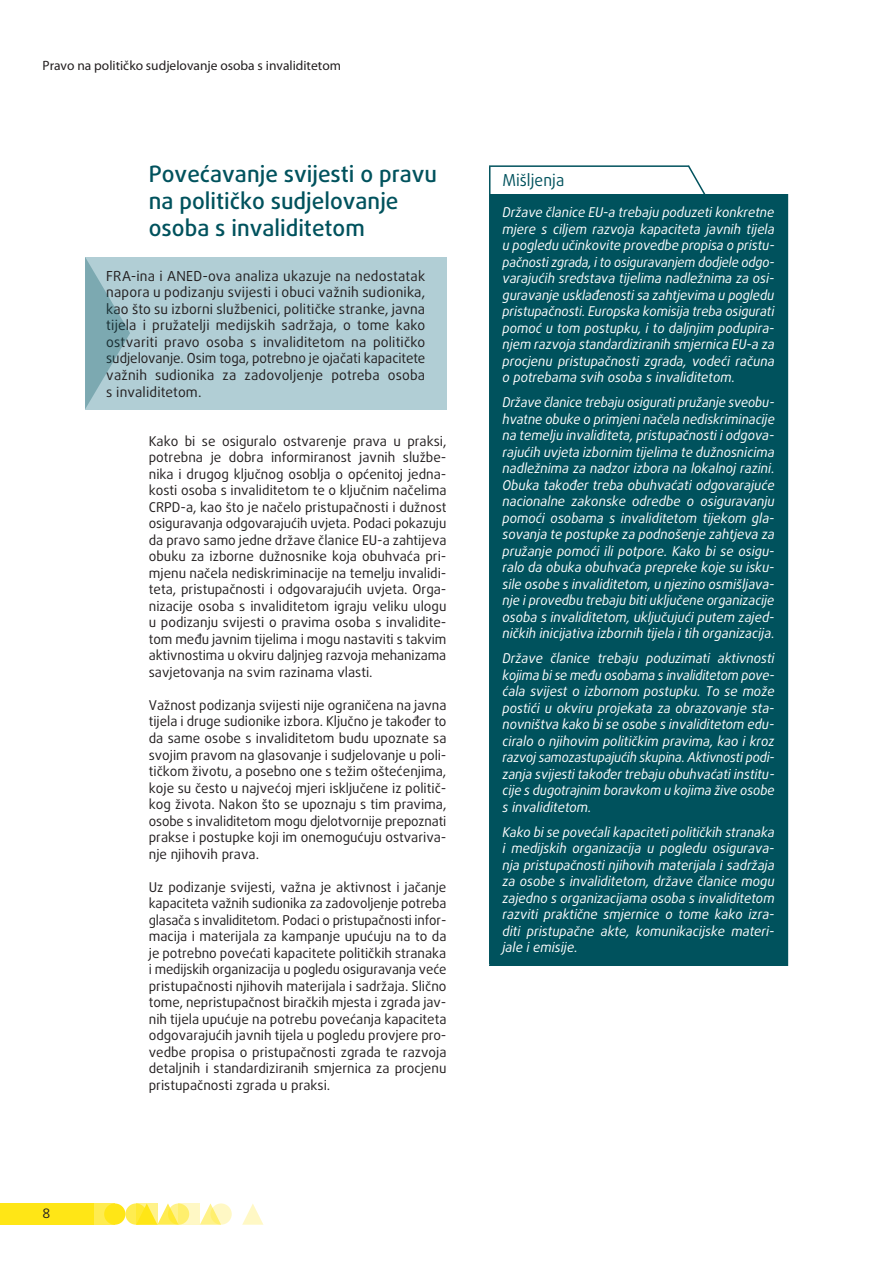
<style>
.page{position:relative;width:893px;height:1263px;background:#fff}
.page>*{position:absolute;margin:0;border:0;box-sizing:border-box;transform-origin:0 0}
.titles_h2{font:500 22.5px/27px "Daxline Pro";color:#00525d}
.opinios_title{font:16.5px "Daxline Pro";color:#00525d;scale:.95 1}
.triangle_text{font:13.8px/16.5px "Daxline Pro";letter-spacing:.01em;color:#231f20;text-align:justify}
.text_body{font:13.5px/16.5px "Daxline Pro";color:#231f20;text-align:justify}
.opinions_body{font:italic 13.5px/16.5px "Daxline Pro";color:#fff;text-align:justify}
.opinions_body-2{font:italic 13.5px/16.5px "Daxline Pro";color:#fff;text-align:justify;scale:.95 1}
.opinions_body-3{font:italic 13.5px/16.5px "Daxline Pro";color:#fff;text-align:justify;scale:.96 1}
.t1{font:13.5px "Myriad Pro";color:#231f20}
</style>
<div class="page">
<svg style="left:125px;top:1203px;width:22px;height:22px"></svg>
<div style="left:94px;top:1203px;width:21px;height:22px;background:#ffec50"></div>
<div style="left:0;top:1203px;width:94px;height:22px;background:#ffe616"></div>
<svg style="left:200px;top:1203px;width:18px;height:22px"></svg>
<svg style="left:242px;top:1204px;width:21px;height:21px"></svg>
<div style="left:104px;top:1203px;width:21px;height:22px;background:#ffe616;border-radius:50%"></div>
<svg style="left:157px;top:1203px;width:18px;height:22px"></svg>
<svg style="left:168px;top:1203px;width:21px;height:22px"></svg>
<svg style="left:210px;top:1203px;width:22px;height:22px"></svg>
<svg style="left:136px;top:1203px;width:21px;height:22px"></svg>
<svg style="left:179px;top:1203px;width:21px;height:22px"></svg>
<div style="left:85px;top:257px;width:361px;height:152px;background:#b1ced5"></div>
<div style="left:490px;top:194px;width:297px;height:771px;background:#00525d"></div>
<hr style="left:489px;top:165px;width:200px;height:2px;background:#00525d">
<svg style="left:489px;top:167px;width:1px;height:27px"></svg>
<hr style="left:489px;top:194px;width:1px;height:770px;background:#00525d">
<hr style="left:787px;top:194px;width:1px;height:770px;background:#00525d">
<hr style="left:489px;top:964px;width:200px;height:2px;background:#00525d">
<hr style="left:689px;top:964px;width:99px;height:2px;background:#00525d">
<svg style="left:85px;top:257px;width:45px;height:152px"></svg>
<svg style="left:687px;top:165px;width:19px;height:29px"></svg>
<p class="t1" style="left:43px;top:58px;width:300px">Pravo na političko sudjelovanje osoba s invaliditetom</p>
<p class="text_body" style="left:43px;top:1205px;width:9px">8</p>
<p class="titles_h2" style="left:149px;top:160px;width:290px">Povećavanje svijesti o pravu na političko sudjelovanje osoba s invaliditetom</p>
<p class="triangle_text" style="left:106px;top:267px;width:320px">FRA‑ina i ANED‑ova analiza ukazuje na nedostatak napora u podizanju svijesti i obuci važnih sudionika, kao što su izborni službenici, političke stranke, javna tijela i pružatelji medijskih sadržaja, o tome kako ostvariti pravo osoba s invaliditetom na političko sudjelovanje. Osim toga, potrebno je ojačati kapacitete važnih sudionika za zadovoljenje potreba osoba s invaliditetom.</p>
<p class="text_body" style="left:149px;top:433px;width:299px">Kako bi se osiguralo ostvarenje prava u praksi, potrebna je dobra informiranost javnih službe‑ nika i drugog ključnog osoblja o općenitoj jedna‑ kosti osoba s invaliditetom te o ključnim načelima CRPD‑a, kao što je načelo pristupačnosti i dužnost osiguravanja odgovarajućih uvjeta. Podaci pokazuju da pravo samo jedne države članice EU‑a zahtijeva obuku za izborne dužnosnike koja obuhvaća pri‑ mjenu načela nediskriminacije na temelju invalidi‑ teta, pristupačnosti i odgovarajućih uvjeta. Orga‑ nizacije osoba s invaliditetom igraju veliku ulogu u podizanju svijesti o pravima osoba s invalidite‑ tom među javnim tijelima i mogu nastaviti s takvim aktivnostima u okviru daljnjeg razvoja mehanizama savjetovanja na svim razinama vlasti.</p>
<p class="text_body" style="left:149px;top:697px;width:299px">Važnost podizanja svijesti nije ograničena na javna tijela i druge sudionike izbora. Ključno je također to da same osobe s invaliditetom budu upoznate sa svojim pravom na glasovanje i sudjelovanje u poli‑ tičkom životu, a posebno one s težim oštećenjima, koje su često u najvećoj mjeri isključene iz politič‑ kog života. Nakon što se upoznaju s tim pravima, osobe s invaliditetom mogu djelotvornije prepoznati prakse i postupke koji im onemogućuju ostvariva‑ nje njihovih prava.</p>
<p class="text_body" style="left:149px;top:878px;width:299px">Uz podizanje svijesti, važna je aktivnost i jačanje kapaciteta važnih sudionika za zadovoljenje potreba glasača s invaliditetom. Podaci o pristupačnosti infor‑ macija i materijala za kampanje upućuju na to da je potrebno povećati kapacitete političkih stranaka i medijskih organizacija u pogledu osiguravanja veće pristupačnosti njihovih materijala i sadržaja. Slično tome, nepristupačnost biračkih mjesta i zgrada jav‑ nih tijela upućuje na potrebu povećanja kapaciteta odgovarajućih javnih tijela u pogledu provjere pro‑ vedbe propisa o pristupačnosti zgrada te razvoja detaljnih i standardiziranih smjernica za procjenu pristupačnosti zgrada u praksi.</p>
<p class="opinios_title" style="left:502px;top:169px;width:67px">Mišljenja</p>
<p class="opinions_body" style="left:502px;top:204px;width:274px">Države članice EU‑a trebaju poduzeti konkretne mjere s ciljem razvoja kapaciteta javnih tijela u pogledu učinkovite provedbe propisa o pristu‑ pačnosti zgrada, i to osiguravanjem dodjele odgo‑ varajućih sredstava tijelima nadležnima za osi‑ guravanje usklađenosti sa zahtjevima u pogledu pristupačnosti. Europska komisija treba osigurati pomoć u tom postupku, i to daljnjim podupira‑ njem razvoja standardiziranih smjernica EU‑a za procjenu pristupačnosti zgrada, vodeći računa o potrebama svih osoba s invaliditetom.</p>
<p class="opinions_body-2" style="left:502px;top:394px;width:288px">Države članice trebaju osigurati pružanje sveobu‑ hvatne obuke o primjeni načela nediskriminacije na temelju invaliditeta, pristupačnosti i odgova‑ rajućih uvjeta izbornim tijelima te dužnosnicima nadležnima za nadzor izbora na lokalnoj razini.<br>Obuka također treba obuhvaćati odgovarajuće nacionalne zakonske odredbe o osiguravanju pomoći osobama s invaliditetom tijekom gla‑ sovanja te postupke za podnošenje zahtjeva za pružanje pomoći ili potpore. Kako bi se osigu‑ ralo da obuka obuhvaća prepreke koje su isku‑ sile osobe s invaliditetom, u njezino osmišljava‑ nje i provedbu trebaju biti uključene organizacije osoba s invaliditetom, uključujući putem zajed‑ ničkih inicijativa izbornih tijela i tih organizacija.</p>
<p class="opinions_body" style="left:502px;top:650px;width:274px">Države članice trebaju poduzimati aktivnosti kojima bi se među osobama s invaliditetom pove‑ ćala svijest o izbornom postupku. To se može postići u okviru projekata za obrazovanje sta‑ novništva kako bi se osobe s invaliditetom edu‑ ciralo o njihovim političkim pravima, kao i kroz razvoj samozastupajućih skupina. Aktivnosti podi‑ zanja svijesti također trebaju obuhvaćati institu‑ cije s dugotrajnim boravkom u kojima žive osobe s invaliditetom.</p>
<p class="opinions_body-3" style="left:502px;top:824px;width:285px">Kako bi se povećali kapaciteti političkih stranaka i medijskih organizacija u pogledu osigurava‑ nja pristupačnosti njihovih materijala i sadržaja za osobe s invaliditetom, države članice mogu zajedno s organizacijama osoba s invaliditetom razviti praktične smjernice o tome kako izra‑ diti pristupačne akte, komunikacijske materi‑ jale i emisije.</p>
</div>
